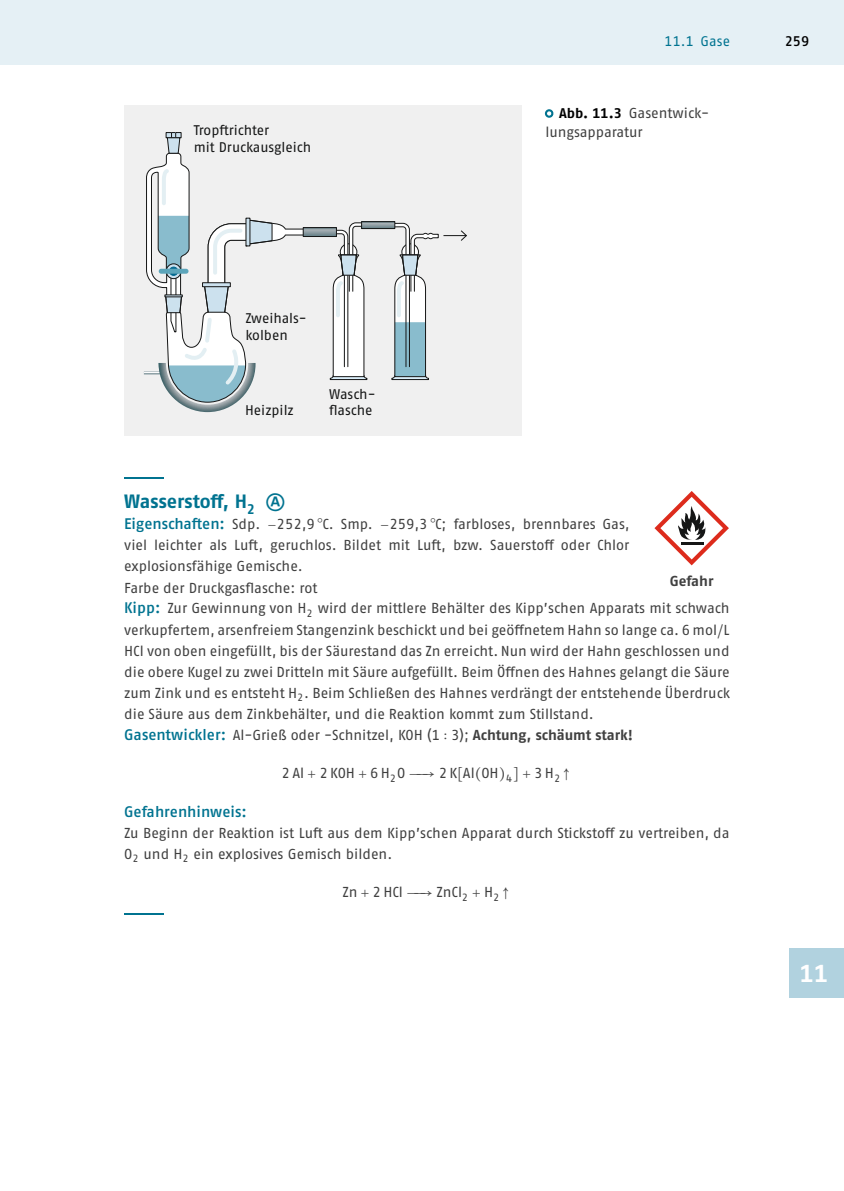
<style>
.page{position:relative;width:844px;height:1191px;background:#fff}
.page>*{position:absolute;margin:0;border:0;box-sizing:border-box;transform-origin:0 0}
.t1{font:700 24.5px "Fago Pro";color:#fff}
.t2{font:700 19.25px "Fago Pro";color:#007390}
.t3{font:500 15.22px "Fago Pro";letter-spacing:-.005em;color:#007390}
.t4{font:14.35px/21px "Fago Pro";color:#404040}
.t5{font:700 14.35px "Fago Pro";color:#404040}
.t6{font:14px/16.6px "Fago Pro";color:#151616}
.t7{font:14px "Fago Pro";letter-spacing:.005em;color:#007390}
.t8{font:500 14px "Fago Pro";color:#000}
.s1{font-family:"Mar Vo Sym";font-weight:400;font-size:24.5px}
.s2{font-weight:700;font-size:14px;color:#000}
.s3{font-weight:400;font-size:14.35px;color:#404040}
.s4{color:#404040}
.s5{font-weight:500;font-size:15.22px;color:#007390}
.s6{font-weight:700}
</style>
<div class="page">
<div style="left:0;top:0;width:843px;height:65px;background:#e5f0f5"></div>
<div style="left:789px;top:948px;width:54px;height:50px;background:#b1d2df"></div>
<div style="left:124px;top:105px;width:397px;height:330px;background:#f0f0f0"></div>
<svg style="left:368px;top:223px;width:19px;height:4px"></svg>
<div style="left:361px;top:221px;width:34px;height:8px;border:1px solid #151616"></div>
<svg style="left:312px;top:229px;width:13px;height:6px"></svg>
<div style="left:303px;top:227px;width:33px;height:10px;border:1px solid #151616"></div>
<svg style="left:325px;top:222px;width:43px;height:158px"></svg>
<svg style="left:144px;top:132px;width:168px;height:280px"></svg>
<svg style="left:387px;top:222px;width:80px;height:158px"></svg>
<div style="left:544px;top:109px;width:9px;height:9px;border:2px solid #007390;border-radius:50%"></div>
<hr style="left:124px;top:477px;width:40px;height:1px;background:#007390">
<svg style="left:654px;top:491px;width:74px;height:74px"></svg>
<hr style="left:124px;top:913px;width:40px;height:1px;background:#007390">
<p class="t6" style="left:194px;top:123px;width:119px">Tropftrichter<br>mit Druckausgleich</p>
<p class="t6" style="left:245px;top:311px;width:63px">Zweihals&shy;kolben</p>
<p class="t6" style="left:329px;top:387px;width:48px">Wasch-</p>
<p class="t6" style="left:245px;top:403px;width:50px">Heizpilz</p>
<p class="t6" style="left:329px;top:403px;width:45px">flasche</p>
<h2 class="t2" style="left:124px;top:495px;width:163px">Wasserstoff, H<sub>2</sub> <span class="s1">-</span></h2>
<p class="t7" style="left:664px;top:36px;width:67px">11.1 Gase</p>
<p class="t8" style="left:784px;top:36px;width:26px">259</p>
<p class="t4" style="left:545px;top:105px;width:165px;line-height:19.2px;text-indent:14px"><span class="s2">Abb. 11.3</span> Gasentwick&shy;lungsapparatur</p>
<p class="t3" style="left:124px;top:519px;width:192px">Eigenschaften: <span class="s3">Sdp.</span> <span class="s4">−</span><span class="s3">252,9</span></p>
<p class="t4" style="left:322px;top:515px;width:107px">C. Smp. −259,3</p>
<p class="t4" style="left:124px;top:515px;width:607px;text-indent:311px">C; farbloses, brennbares Gas,<br>viel leichter als Luft, geruchlos. Bildet mit Luft, bzw. Sauerstoff oder Chlor explosionsfähige Gemische.<br>Farbe der Druckgasflasche: rot<br><span class="s5">Kipp:</span> Zur Gewinnung von H<sub>2</sub> wird der mittlere Behälter des Kipp’schen Apparats mit schwach verkupfertem, arsenfreiem Stangenzink beschickt und bei geöffnetem Hahn so lange ca. 6 mol L HCl von oben eingefüllt, bis der Säurestand das Zn erreicht. Nun wird der Hahn geschlossen und die obere Kugel zu zwei Dritteln mit Säure aufgefüllt. Beim Öffnen des Hahnes gelangt die Säure zum Zink und es entsteht H<sub>2</sub>. Beim Schließen des Hahnes verdrängt der entstehende Überdruck die Säure aus dem Zinkbehälter, und die Reaktion kommt zum Stillstand.<br><span class="s5">Gasentwickler:</span> Al-Grieß oder -Schnitzel, KOH (1 ∶ 3); <span class="s6">Achtung, schäumt stark!</span></p>
<p class="t4" style="left:281px;top:764px;width:232px">2Al 2KOH 6H<sub>2</sub>O →2K Al OH <sub>4</sub></p>
<p class="t4" style="left:534px;top:764px;width:37px">3H<sub>2</sub> ↑</p>
<p class="t3" style="left:124px;top:806px;width:124px">Gefahrenhinweis:</p>
<p class="t4" style="left:124px;top:823px;width:606px">Zu Beginn der Reaktion ist Luft aus dem Kipp’schen Apparat durch Stickstoff zu vertreiben, da<br>O<sub>2</sub> und H<sub>2</sub> ein explosives Gemisch bilden.</p>
<p class="t4" style="left:342px;top:883px;width:168px">Zn 2 HCl → ZnCl<sub>2</sub> H<sub>2</sub> ↑</p>
<p class="t5" style="left:669px;top:576px;width:45px">Gefahr</p>
<h1 class="t1" style="left:799px;top:964px;width:30px">11</h1>
</div>
